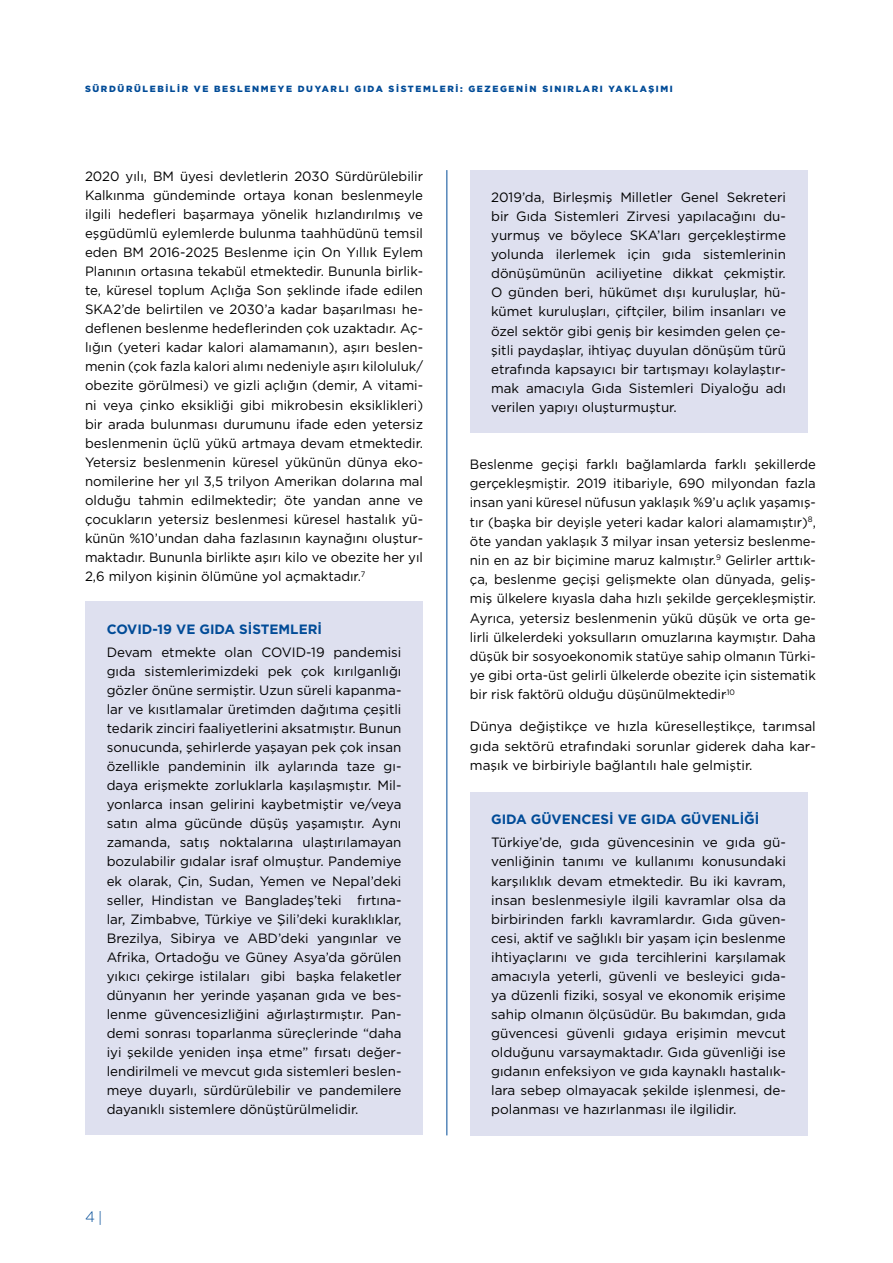
<style>
.page{position:relative;width:893px;height:1263px;background:#fff}
.page>*{position:absolute;margin:0;border:0;box-sizing:border-box;transform-origin:0 0}
.t1{font:300 15px "Gotham";color:#004b97}
.t2{font:13.5px/19px "Gotham";color:#000;text-align:justify}
.t3{font:700 13.5px "Gotham";color:#004b97}
.t4{font:900 9px "Gotham";letter-spacing:.18em;color:#004b97}
</style>
<div class="page">
<hr style="left:446px;top:170px;width:1px;height:965px;background:#004b97">
<div style="left:85px;top:601px;width:338px;height:534px;background:#dee0ef"></div>
<div style="left:470px;top:170px;width:337px;height:263px;background:#dee0ef"></div>
<div style="left:470px;top:792px;width:337px;height:343px;background:#dee0ef"></div>
<p class="t4" style="left:85px;top:83px;width:589px">SÜRDÜRÜLEBİLİR VE BESLENMEYE DUYARLI GIDA SİSTEMLERİ: GEZEGENİN SINIRLARI YAKLAŞIMI</p>
<p class="t2" style="left:85px;top:166px;width:340px">2020 yılı, BM üyesi devletlerin 2030 Sürdürülebilir Kalkınma gündeminde ortaya konan beslenmeyle ilgili hedefleri başarmaya yönelik hızlandırılmış ve eşgüdümlü eylemlerde bulunma taahhüdünü temsil eden BM 2016-2025 Beslenme için On Yıllık Eylem Planının ortasına tekabül etmektedir. Bununla birlik&shy;te, küresel toplum Açlığa Son şeklinde ifade edilen SKA2’de belirtilen ve 2030’a kadar başarılması he&shy;deflenen beslenme hedeflerinden çok uzaktadır. Aç&shy;lığın (yeteri kadar kalori alamamanın), aşırı beslen&shy;menin (çok fazla kalori alımı nedeniyle aşırı kiloluluk/ obezite görülmesi) ve gizli açlığın (demir, A vitami&shy;ni veya çinko eksikliği gibi mikrobesin eksiklikleri) bir arada bulunması durumunu ifade eden yetersiz beslenmenin üçlü yükü artmaya devam etmektedir.<br>Yetersiz beslenmenin küresel yükünün dünya eko&shy;nomilerine her yıl 3,5 trilyon Amerikan dolarına mal olduğu tahmin edilmektedir; öte yandan anne ve çocukların yetersiz beslenmesi küresel hastalık yü&shy;künün %10’undan daha fazlasının kaynağını oluştur&shy;maktadır. Bununla birlikte aşırı kilo ve obezite her yıl 2,6 milyon kişinin ölümüne yol açmaktadır.<sup>7</sup></p>
<p class="t3" style="left:107px;top:620px;width:217px">COVID-19 VE GIDA SİSTEMLERİ</p>
<p class="t2" style="left:107px;top:642px;width:296px">Devam etmekte olan COVID-19 pandemisi gıda sistemlerimizdeki pek çok kırılganlığı gözler önüne sermiştir. Uzun süreli kapanma&shy;lar ve kısıtlamalar üretimden dağıtıma çeşitli tedarik zinciri faaliyetlerini aksatmıştır. Bunun sonucunda, şehirlerde yaşayan pek çok insan özellikle pandeminin ilk aylarında taze gı&shy;daya erişmekte zorluklarla kaşılaşmıştır. Mil&shy;yonlarca insan gelirini kaybetmiştir ve/veya satın alma gücünde düşüş yaşamıştır. Aynı zamanda, satış noktalarına ulaştırılamayan bozulabilir gıdalar israf olmuştur. Pandemiye ek olarak, Çin, Sudan, Yemen ve Nepal’deki seller, Hindistan ve Bangladeş’teki fırtına&shy;lar, Zimbabve, Türkiye ve Şili’deki kuraklıklar, Brezilya, Sibirya ve ABD’deki yangınlar ve Afrika, Ortadoğu ve Güney Asya’da görülen yıkıcı çekirge istilaları gibi başka felaketler dünyanın her yerinde yaşanan gıda ve bes&shy;lenme güvencesizliğini ağırlaştırmıştır. Pan&shy;demi sonrası toparlanma süreçlerinde “daha iyi şekilde yeniden inşa etme” fırsatı değer&shy;lendirilmeli ve mevcut gıda sistemleri beslen&shy;meye duyarlı, sürdürülebilir ve pandemilere dayanıklı sistemlere dönüştürülmelidir.</p>
<p class="t1" style="left:85px;top:1207px;width:19px">4|</p>
<p class="t2" style="left:491px;top:188px;width:296px">2019’da, Birleşmiş Milletler Genel Sekreteri bir Gıda Sistemleri Zirvesi yapılacağını du&shy;yurmuş ve böylece SKA’ları gerçekleştirme yolunda ilerlemek için gıda sistemlerinin dönüşümünün aciliyetine dikkat çekmiştir.<br>O günden beri, hükümet dışı kuruluşlar, hü&shy;kümet kuruluşları, çiftçiler, bilim insanları ve özel sektör gibi geniş bir kesimden gelen çe&shy;şitli paydaşlar, ihtiyaç duyulan dönüşüm türü etrafında kapsayıcı bir tartışmayı kolaylaştır&shy;mak amacıyla Gıda Sistemleri Diyaloğu adı verilen yapıyı oluşturmuştur.</p>
<p class="t2" style="left:470px;top:454px;width:347px">Beslenme geçişi farklı bağlamlarda farklı şekillerde gerçekleşmiştir. 2019 itibariyle, 690 milyondan fazla insan yani küresel nüfusun yaklaşık %9’u açlık yaşamış&shy;tır (başka bir deyişle yeteri kadar kalori alamamıştır)<sup>8</sup>, öte yandan yaklaşık 3 milyar insan yetersiz beslenme&shy;nin en az bir biçimine maruz kalmıştır.<sup>9</sup> Gelirler arttık&shy;ça, beslenme geçişi gelişmekte olan dünyada, geliş&shy;miş ülkelere kıyasla daha hızlı şekilde gerçekleşmiştir.<br>Ayrıca, yetersiz beslenmenin yükü düşük ve orta ge&shy;lirli ülkelerdeki yoksulların omuzlarına kaymıştır. Daha düşük bir sosyoekonomik statüye sahip olmanın Türki&shy;ye gibi orta-üst gelirli ülkelerde obezite için sistematik bir risk faktörü olduğu düşünülmektedir<sup>.10</sup></p>
<p class="t2" style="left:470px;top:717px;width:347px">Dünya değiştikçe ve hızla küreselleştikçe, tarımsal gıda sektörü etrafındaki sorunlar giderek daha kar&shy;maşık ve birbiriyle bağlantılı hale gelmiştir.</p>
<p class="t3" style="left:491px;top:810px;width:270px">GIDA GÜVENCESİ VE GIDA GÜVENLİĞİ</p>
<p class="t2" style="left:491px;top:833px;width:296px">Türkiye’de, gıda güvencesinin ve gıda gü&shy;venliğinin tanımı ve kullanımı konusundaki karşılıklık devam etmektedir. Bu iki kavram, insan beslenmesiyle ilgili kavramlar olsa da birbirinden farklı kavramlardır. Gıda güven&shy;cesi, aktif ve sağlıklı bir yaşam için beslenme ihtiyaçlarını ve gıda tercihlerini karşılamak amacıyla yeterli, güvenli ve besleyici gıda&shy;ya düzenli fiziki, sosyal ve ekonomik erişime sahip olmanın ölçüsüdür. Bu bakımdan, gıda güvencesi güvenli gıdaya erişimin mevcut olduğunu varsaymaktadır. Gıda güvenliği ise gıdanın enfeksiyon ve gıda kaynaklı hastalık&shy;lara sebep olmayacak şekilde işlenmesi, de&shy;polanması ve hazırlanması ile ilgilidir.</p>
</div>
